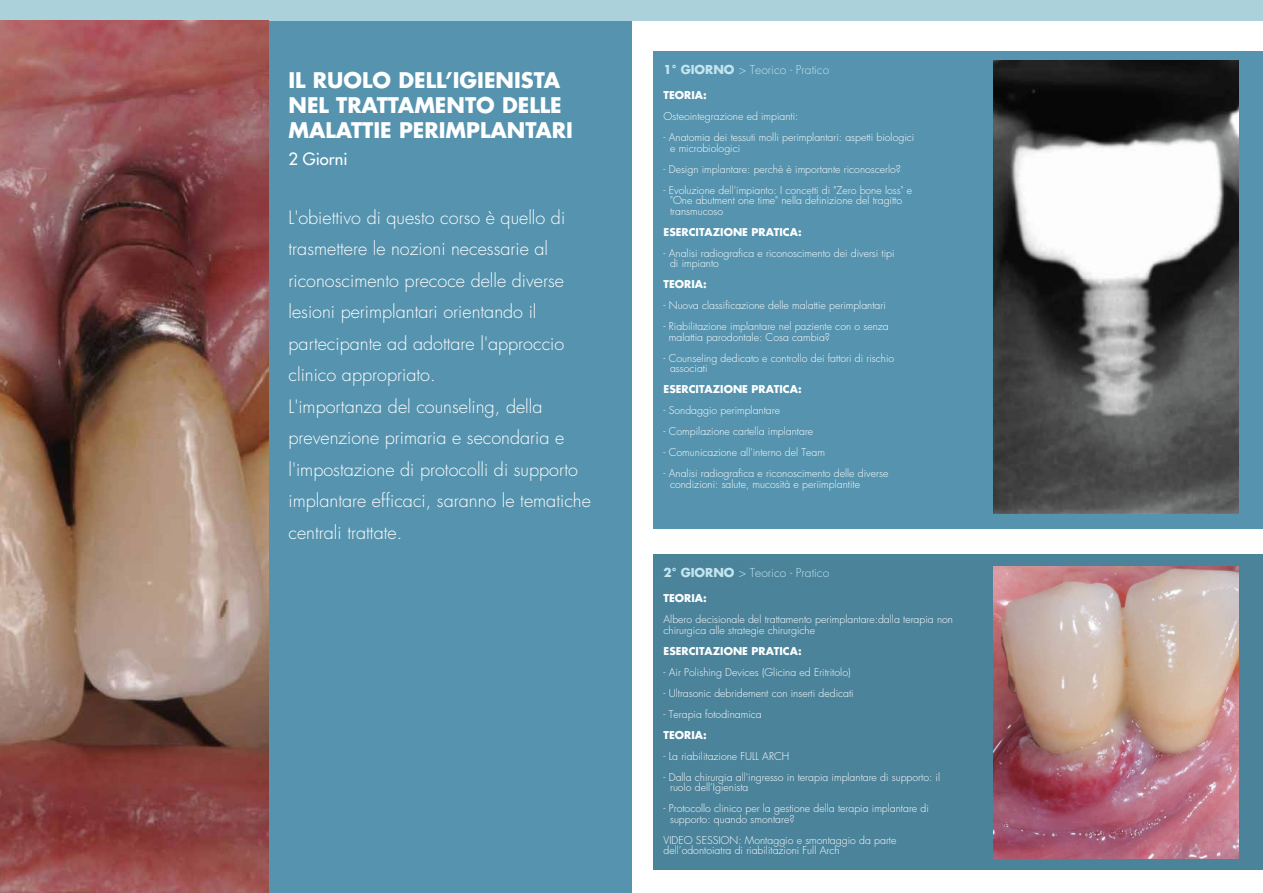
<style>
.page{position:relative;width:1263px;height:893px;background:#fff}
.page>*{position:absolute;margin:0;border:0;box-sizing:border-box;transform-origin:0 0}
.t1{font:700 21px/25.2px "Futura";color:#fff}
.t2{font:300 18px/31.5px "Futura";color:#fff}
.t3{font:16.5px "Futura";color:#fff}
.t4{font:300 12px "Futura";color:#c3e5ef}
.t5{font:300 10.5px/10.5px "Futura";color:#fff}
.t6{font:700 10.5px "Futura";color:#fff}
.s1{font-weight:700}
</style>
<div class="page">
<div style="left:188px;top:13px;width:443px;height:880px;background:#5593ae"></div>
<div style="left:0;top:0;width:1263px;height:21px;background:#abd1db"></div>
<div style="left:653px;top:52px;width:610px;height:477px;background:#5593ae"></div>
<div style="left:653px;top:554px;width:610px;height:315px;background:#4b839b"></div>
<img style="left:0;top:21px;width:268px;height:872px">
<img style="left:993px;top:60px;width:245px;height:454px">
<img style="left:993px;top:567px;width:245px;height:291px">
<h1 class="t1" style="left:288px;top:67px;width:286px">IL RUOLO DELL’IGIENISTA<br>NEL TRATTAMENTO DELLE<br>MALATTIE PERIMPLANTARI</h1>
<h3 class="t3" style="left:288px;top:149px;width:61px">2 Giorni</h3>
<p class="t2" style="left:288px;top:202px;width:304px">L'obiettivo di questo corso è quello di trasmettere le nozioni necessarie al riconoscimento precoce delle diverse lesioni perimplantari orientando il partecipante ad adottare l'approccio clinico appropriato.<br>L'importanza del counseling, della prevenzione primaria e secondaria e l'impostazione di protocolli di supporto implantare efficaci, saranno le tematiche centrali trattate.</p>
<p class="t4" style="left:663px;top:63px;width:167px"><span class="s1">1° GIORNO</span> &gt; Teorico - Pratico</p>
<p class="t6" style="left:663px;top:88px;width:45px">TEORIA:</p>
<p class="t5" style="left:663px;top:111px;width:136px">Osteointegrazione ed impianti:</p>
<p class="t5" style="left:670px;top:132px;width:246px;text-indent:-7px">- Anatomia dei tessuti molli perimplantari: aspetti biologici e microbiologici</p>
<p class="t5" style="left:663px;top:164px;width:239px">- Design implantare: perchè è importante riconoscerlo?</p>
<p class="t5" style="left:670px;top:185px;width:244px;text-indent:-7px">- Evoluzione dell'impianto: I concetti di "Zero bone loss" e "One abutment one time" nella definizione del tragitto transmucoso</p>
<p class="t6" style="left:663px;top:225px;width:140px">ESERCITAZIONE PRATICA:</p>
<p class="t5" style="left:670px;top:248px;width:226px;text-indent:-7px">- Analisi radiografica e riconoscimento dei diversi tipi di impianto</p>
<p class="t6" style="left:663px;top:277px;width:45px">TEORIA:</p>
<p class="t5" style="left:663px;top:300px;width:224px">- Nuova classificazione delle malattie perimplantari</p>
<p class="t5" style="left:669px;top:321px;width:221px;text-indent:-5px">- Riabilitazione implantare nel paziente con o senza malattia parodontale: Cosa cambia?</p>
<p class="t5" style="left:670px;top:353px;width:226px;text-indent:-7px">- Counseling dedicato e controllo dei fattori di rischio associati</p>
<p class="t6" style="left:663px;top:382px;width:140px">ESERCITAZIONE PRATICA:</p>
<p class="t5" style="left:663px;top:405px;width:118px">- Sondaggio perimplantare</p>
<p class="t5" style="left:663px;top:426px;width:151px">- Compilazione cartella implantare</p>
<p class="t5" style="left:663px;top:447px;width:163px">- Comunicazione all'interno del Team</p>
<p class="t5" style="left:670px;top:468px;width:220px;text-indent:-7px">- Analisi radiografica e riconoscimento delle diverse condizioni: salute, mucosità e periimplantite</p>
<p class="t4" style="left:663px;top:566px;width:167px"><span class="s1">2° GIORNO</span> &gt; Teorico - Pratico</p>
<p class="t6" style="left:663px;top:591px;width:45px">TEORIA:</p>
<p class="t5" style="left:663px;top:614px;width:291px">Albero decisionale del trattamento perimplantare:dalla terapia non chirurgica alle strategie chirurgiche</p>
<p class="t6" style="left:663px;top:644px;width:140px">ESERCITAZIONE PRATICA:</p>
<p class="t5" style="left:663px;top:667px;width:189px">- Air Polishing Devices (Glicina ed Eritritolo)</p>
<p class="t5" style="left:663px;top:688px;width:192px">- Ultrasonic debridement con inserti dedicati</p>
<p class="t5" style="left:663px;top:709px;width:100px">- Terapia fotodinamica</p>
<p class="t6" style="left:663px;top:728px;width:45px">TEORIA:</p>
<p class="t5" style="left:663px;top:751px;width:127px">- La riabilitazione FULL ARCH</p>
<p class="t5" style="left:670px;top:772px;width:272px;text-indent:-7px">- Dalla chirurgia all'ingresso in terapia implantare di supporto: il ruolo dell’Igienista</p>
<p class="t5" style="left:670px;top:803px;width:260px;text-indent:-7px">- Protocollo clinico per la gestione della terapia implantare di supporto: quando smontare?</p>
<p class="t5" style="left:663px;top:835px;width:234px">VIDEO SESSION: Montaggio e smontaggio da parte dell’odontoiatra di riabilitazioni Full Arch</p>
</div>
